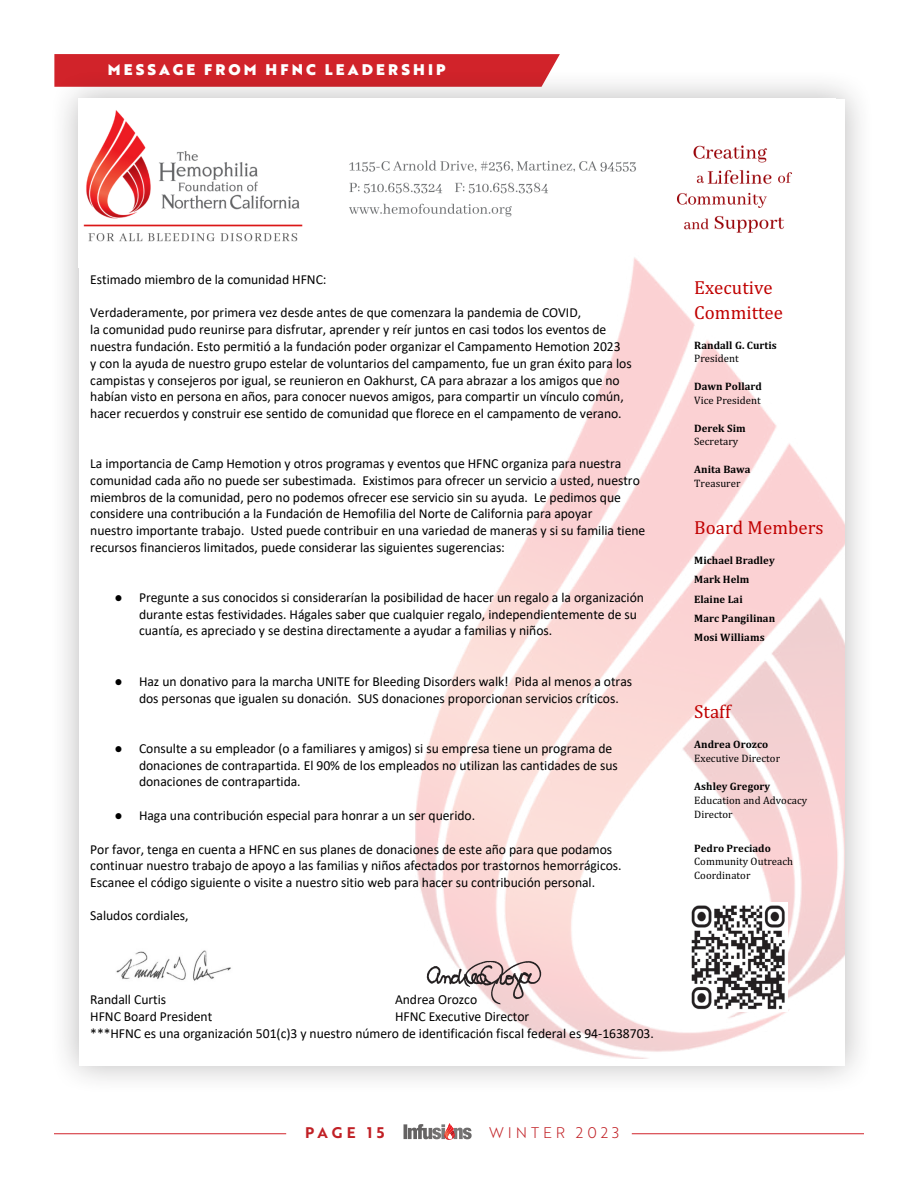
<style>
.page{position:relative;width:918px;height:1188px;background:#fff}
.page>*{position:absolute;margin:0;border:0;box-sizing:border-box;transform-origin:0 0}
.t1{font:19.05px/24.3px "Cambria";letter-spacing:.005em;color:#c00000}
.t2{font:15px "Brother 1816 Black";letter-spacing:.21em;color:#fff}
.t3{font:15px "Brother 1816 Light";letter-spacing:.26em;color:#c12025}
.t4{font:15px "Brother 1816 Bold";letter-spacing:.275em;color:#c12025}
.t5{font:13.8px/16.8px "Calibri";letter-spacing:-.005em;color:#000}
.t6{font:10.8px/13.8px "Cambria";letter-spacing:.005em;color:#000}
.t7{font:700 10.8px/19.2px "Cambria";letter-spacing:.005em;color:#000}
.s1{font-weight:400}
.s2{font-weight:700}
</style>
<div class="page">
<svg style="left:54px;top:54px;width:506px;height:15px;background:#d1262d"></svg>
<hr style="left:632px;top:1133px;width:232px;height:1px;background:#d1232a">
<hr style="left:54px;top:1133px;width:232px;height:1px;background:#d1232a">
<svg style="left:404px;top:1123px;width:68px;height:17px"></svg>
<div style="left:48px;top:69px;width:827px;height:1027px;background:#231f20;opacity:.32"></div>
<div style="left:79px;top:99px;width:765px;height:966px;background:#fff"></div>
<img style="left:83px;top:110px;width:709px;height:132px">
<img style="left:368px;top:215px;width:476px;height:844px">
<img style="left:116px;top:950px;width:115px;height:31px">
<img style="left:690px;top:902px;width:97px;height:110px">
<img style="left:415px;top:946px;width:146px;height:66px">
<p class="t2" style="left:108px;top:58px;width:339px">MESSAGE FROM HFNC LEADERSHIP</p>
<p class="t5" style="left:90px;top:270px;width:238px">Estimado miembro de la comunidad HFNC:</p>
<p class="t5" style="left:90px;top:304px;width:543px">Verdaderamente, por primera vez desde antes de que comenzara la pandemia de COVID,<br>la comunidad pudo reunirse para disfrutar, aprender y reír juntos en casi todos los eventos de nuestra fundación. Esto permitió a la fundación poder organizar el Campamento Hemotion 2023<br>y con la ayuda de nuestro grupo estelar de voluntarios del campamento, fue un gran éxito para los campistas y consejeros por igual, se reunieron en Oakhurst, CA para abrazar a los amigos que no habían visto en persona en años, para conocer nuevos amigos, para compartir un vínculo común, hacer recuerdos y construir ese sentido de comunidad que florece en el campamento de verano.</p>
<p class="t5" style="left:90px;top:455px;width:557px">La importancia de Camp Hemotion y otros programas y eventos que HFNC organiza para nuestra comunidad cada año no puede ser subestimada. Existimos para ofrecer un servicio a usted, nuestro miembros de la comunidad, pero no podemos ofrecer ese servicio sin su ayuda. Le pedimos que considere una contribución a la Fundación de Hemofilia del Norte de California para apoyar<br>nuestro importante trabajo. Usted puede contribuir en una variedad de maneras y si su familia tiene recursos financieros limitados, puede considerar las siguientes sugerencias:</p>
<p class="t5" style="left:139px;top:589px;width:506px;text-indent:-24px">● Pregunte a sus conocidos si considerarían la posibilidad de hacer un regalo a la organización durante estas festividades. Hágales saber que cualquier regalo, independientemente de su cuantía, es apreciado y se destina directamente a ayudar a familias y niños.</p>
<p class="t5" style="left:139px;top:673px;width:495px;text-indent:-24px">● Haz un donativo para la marcha UNITE for Bleeding Disorders walk! Pida al menos a otras dos personas que igualen su donación. SUS donaciones proporcionan servicios críticos.</p>
<p class="t5" style="left:139px;top:739px;width:480px;text-indent:-24px">● Consulte a su empleador (o a familiares y amigos) si su empresa tiene un programa de donaciones de contrapartida. El 90% de los empleados no utilizan las cantidades de sus donaciones de contrapartida.</p>
<p class="t5" style="left:115px;top:807px;width:362px">● Haga una contribución especial para honrar a un ser querido.</p>
<p class="t5" style="left:90px;top:840px;width:533px">Por favor, tenga en cuenta a HFNC en sus planes de donaciones de este año para que podamos continuar nuestro trabajo de apoyo a las familias y niños afectados por trastornos hemorrágicos.<br>Escanee el código siguiente o visite a nuestro sitio web para hacer su contribución personal.</p>
<p class="t5" style="left:90px;top:907px;width:100px">Saludos cordiales,</p>
<p class="t5" style="left:90px;top:991px;width:77px">Randall Curtis</p>
<p class="t5" style="left:395px;top:991px;width:84px">Andrea Orozco</p>
<p class="t5" style="left:90px;top:1008px;width:123px">HFNC Board President</p>
<p class="t5" style="left:90px;top:1008px;width:565px;text-indent:305px">HFNC Executive Director<br>***HFNC es una organización 501(c)3 y nuestro número de identificación fiscal federal es 94-1638703.</p>
<p class="t4" style="left:305px;top:1122px;width:81px">PAGE 15</p>
<p class="t3" style="left:489px;top:1122px;width:132px">WINTER 2023</p>
<p class="t1" style="left:694px;top:276px;width:90px">Executive<br>Committee</p>
<p class="t7" style="left:694px;top:338px;width:84px;line-height:13.8px">Randall G. Curtis<br><span class="s1">President</span></p>
<p class="t6" style="left:694px;top:380px;width:69px"><span class="s2">Dawn Pollard<br></span>Vice President</p>
<p class="t6" style="left:694px;top:421px;width:53px"><span class="s2">Derek Sim<br></span>Secretary</p>
<p class="t7" style="left:694px;top:462px;width:58px;line-height:13.8px">Anita Bawa<br><span class="s1">Treasurer</span></p>
<p class="t1" style="left:694px;top:515px;width:131px">Board Members</p>
<p class="t7" style="left:694px;top:551px;width:83px">Michael Bradley<br>Mark Helm<br>Elaine Lai<br>Marc Pangilinan<br>Mosi Williams</p>
<p class="t1" style="left:694px;top:700px;width:38px">Staff</p>
<p class="t6" style="left:694px;top:738px;width:87px"><span class="s2">Andrea Orozco<br></span>Executive Director</p>
<p class="t6" style="left:694px;top:779px;width:115px"><span class="s2">Ashley Gregory<br></span>Education and Advocacy<br>Director</p>
<p class="t6" style="left:694px;top:841px;width:100px"><span class="s2">Pedro Preciado<br></span>Community Outreach<br>Coordinator</p>
</div>
